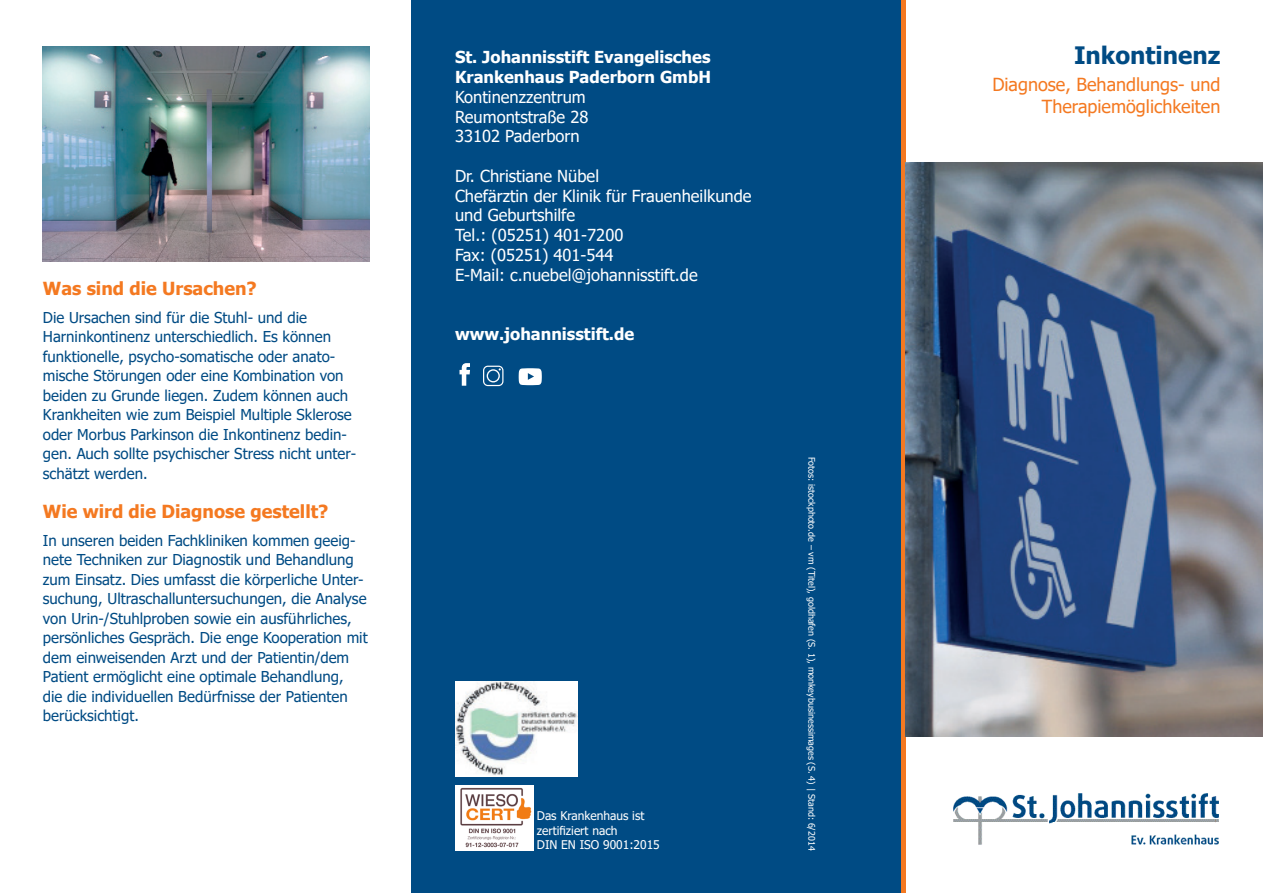
<style>
.page{position:relative;width:1263px;height:893px;background:#fff}
.page>*{position:absolute;margin:0;border:0;box-sizing:border-box;transform-origin:0 0}
.Titelseite_Titel{font:700 24px "Tahoma";color:#004b84}
.Überschrift_1__Ordnu{font:700 18px "Tahoma";color:#f47921}
.Titelseite_Untertite{font:18px/22.5px "Tahoma";color:#f47921;text-align:right}
.Fließtext{font:16.5px/19.5px "Tahoma";color:#fff}
.Fließtext-2{font:700 16.5px "Tahoma";color:#fff}
.Fließtext-3{font:15px/19.5px "Tahoma";color:#004b84}
.Titelseite_Hauptthem{font:12px/14.4px "Tahoma";color:#fff}
.t1{font:9px "Tahoma";color:#fff}
</style>
<div class="page">
<div style="left:412px;top:0;width:489px;height:893px;background:#004b84"></div>
<svg style="left:459px;top:363px;width:11px;height:23px"></svg>
<svg style="left:483px;top:366px;width:20px;height:20px"></svg>
<svg style="left:519px;top:368px;width:23px;height:17px"></svg>
<hr style="left:901px;top:0;width:4px;height:893px;background:#f47921">
<img style="left:455px;top:682px;width:123px;height:94px">
<img style="left:953px;top:793px;width:266px;height:52px">
<img style="left:455px;top:786px;width:79px;height:65px">
<img style="left:906px;top:162px;width:357px;height:574px">
<img style="left:43px;top:47px;width:327px;height:214px">
<p class="Überschrift_1__Ordnu" style="left:43px;top:276px;width:215px">Was sind die Ursachen?</p>
<p class="Fließtext-3" style="left:43px;top:308px;width:315px">Die Ursachen sind für die Stuhl- und die Harninkontinenz unterschiedlich. Es können funktionelle, psycho-somatische oder anato&shy;mische Störungen oder eine Kombination von beiden zu Grunde liegen. Zudem können auch Krankheiten wie zum Beispiel Multiple Sklerose oder Morbus Parkinson die Inkontinenz bedin&shy;gen. Auch sollte psychischer Stress nicht unter&shy;schätzt werden.</p>
<p class="Überschrift_1__Ordnu" style="left:43px;top:499px;width:287px">Wie wird die Diagnose gestellt?</p>
<p class="Fließtext-3" style="left:43px;top:531px;width:326px">In unseren beiden Fachkliniken kommen geeig&shy;nete Techniken zur Diagnostik und Behandlung zum Einsatz. Dies umfasst die körperliche Unter&shy;suchung, Ultraschalluntersuchungen, die Analyse von Urin-/Stuhlproben sowie ein ausführliches, persönliches Gespräch. Die enge Kooperation mit dem einweisenden Arzt und der Patientin/dem Patient ermöglicht eine optimale Behandlung,<br>die die individuellen Bedürfnisse der Patienten berücksichtigt.</p>
<p class="Fließtext-2" style="left:455px;top:46px;width:257px">St. Johannisstift Evangelisches</p>
<p class="Fließtext-2" style="left:455px;top:65px;width:258px">Krankenhaus Paderborn GmbH</p>
<p class="Fließtext" style="left:455px;top:88px;width:132px">Kontinenzzentrum</p>
<p class="Fließtext" style="left:455px;top:108px;width:135px">Reumontstraße 28</p>
<p class="Fließtext" style="left:455px;top:128px;width:126px">33102 Paderborn</p>
<p class="Fließtext" style="left:455px;top:167px;width:146px">Dr. Christiane Nübel</p>
<p class="Fließtext" style="left:455px;top:187px;width:298px">Chefärztin der Klinik für Frauenheilkunde und Geburtshilfe</p>
<p class="Fließtext" style="left:455px;top:227px;width:170px">Tel.: (05251) 401-7200</p>
<p class="Fließtext" style="left:455px;top:246px;width:160px">Fax: (05251) 401-544</p>
<p class="Fließtext" style="left:455px;top:266px;width:244px">E-Mail: c.nuebel@johannisstift.de</p>
<p class="Fließtext-2" style="left:455px;top:323px;width:181px">www.johannisstift.de</p>
<p class="Titelseite_Hauptthem" style="left:537px;top:809px;width:124px">Das Krankenhaus ist zertifiziert nach<br>DIN EN ISO 9001:2015</p>
<p class="t1" style="left:818px;top:457px;width:395px;rotate:90deg">Fotos: istockphoto.de – vm (Titel), goldhafen (S. 1), monkeybusinessimages (S. 4) | Stand: 6/2014</p>
<p class="Titelseite_Titel" style="left:1074px;top:39px;width:148px">Inkontinenz</p>
<p class="Titelseite_Untertite" style="left:992px;top:74px;width:230px">Diagnose, Behandlungs- und<br>Therapiemöglichkeiten</p>
</div>
